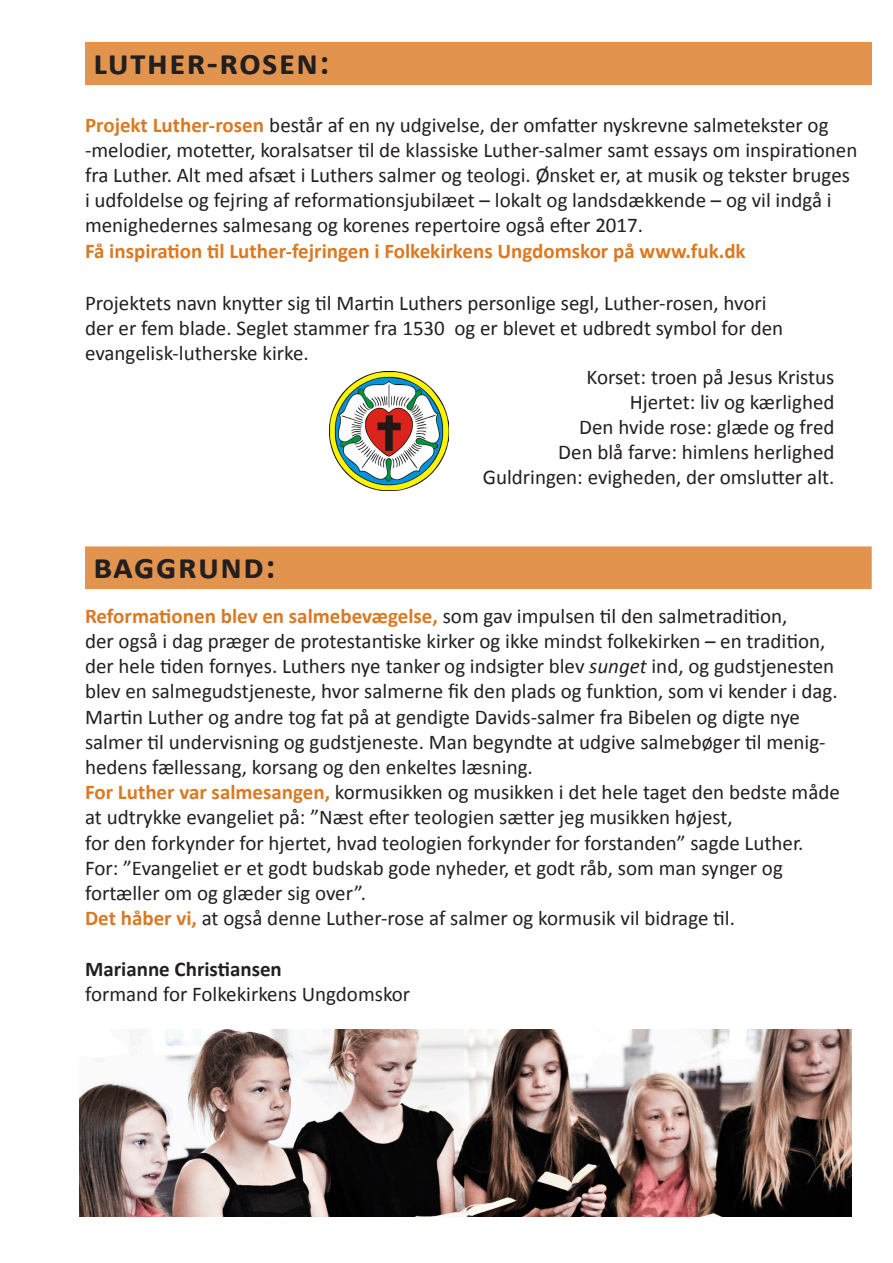
<style>
.page{position:relative;width:893px;height:1263px;background:#fff}
.page>*{position:absolute;margin:0;border:0;box-sizing:border-box;transform-origin:0 0}
.t1{font:700 36px "Calibri";letter-spacing:.04em;color:#231f20}
.t2{font:21px/25.2px "Calibri";color:#231f20}
.t3{font:700 21px "Calibri";color:#db7922}
.s1{font-weight:700;color:#db7922}
.s2{font-style:italic}
.s3{font-weight:700}
</style>
<div class="page">
<div style="left:85px;top:546px;width:787px;height:43px;background:#e2934e;border:2px solid #db7922"></div>
<img style="left:330px;top:371px;width:119px;height:119px">
<div style="left:85px;top:43px;width:787px;height:42px;background:#e2944e"></div>
<img style="left:80px;top:1029px;width:771px;height:187px">
<div style="left:426px;top:485px;width:45px;height:9px;background:#fff"></div>
<p class="t1" style="left:94px;top:39px;width:237px">luther-rosen:</p>
<p class="t2" style="left:85px;top:112px;width:774px"><span class="s1">Projekt Luther-rosen</span> består af en ny udgivelse, der omfatter nyskrevne salmetekster og -melodier, motetter, koralsatser til de klassiske Luther-salmer samt essays om inspirationen fra Luther. Alt med afsæt i Luthers salmer og teologi. Ønsket er, at musik og tekster bruges i udfoldelse og fejring af reformationsjubilæet – lokalt og landsdækkende – og vil indgå i</p>
<p class="t2" style="left:85px;top:213px;width:560px">menighedernes salmesang og korenes repertoire også efter 2017.</p>
<p class="t3" style="left:85px;top:237px;width:662px">Få inspiration til Luther-fejringen i Folkekirkens Ungdomskor på www.fuk.dk</p>
<p class="t2" style="left:85px;top:290px;width:683px">Projektets navn knytter sig til Martin Luthers personlige segl, Luther-rosen, hvori</p>
<p class="t2" style="left:85px;top:315px;width:700px">der er fem blade. Seglet stammer fra 1530 og er blevet et udbredt symbol for den</p>
<p class="t2" style="left:85px;top:340px;width:225px">evangelisk-lutherske kirke.</p>
<p class="t2" style="left:483px;top:364px;width:353px;text-align:right">Korset: troen på Jesus Kristus<br>Hjertet: liv og kærlighed<br>Den hvide rose: glæde og fred<br>Den blå farve: himlens herlighed<br>Guldringen: evigheden, der omslutter alt.</p>
<p class="t1" style="left:94px;top:543px;width:183px">baggrund:</p>
<p class="t2" style="left:85px;top:603px;width:754px"><span class="s1">Reformationen blev en salmebevægelse,</span> som gav impulsen til den salmetradition,<br>der også i dag præger de protestantiske kirker og ikke mindst folkekirken – en tradition, der hele tiden fornyes. Luthers nye tanker og indsigter blev <span class="s2">sunget</span> ind, og gudstjenesten blev en salmegudstjeneste, hvor salmerne fik den plads og funktion, som vi kender i dag.</p>
<p class="t2" style="left:85px;top:704px;width:742px">Martin Luther og andre tog fat på at gendigte Davids-salmer fra Bibelen og digte nye salmer til undervisning og gudstjeneste. Man begyndte at udgive salmebøger til menig&shy;hedens fællessang, korsang og den enkeltes læsning.</p>
<p class="t2" style="left:85px;top:780px;width:756px"><span class="s1">For Luther var salmesangen,</span> kormusikken og musikken i det hele taget den bedste måde at udtrykke evangeliet på: ”Næst efter teologien sætter jeg musikken højest,<br>for den forkynder for hjertet, hvad teologien forkynder for forstanden” sagde Luther.</p>
<p class="t2" style="left:85px;top:855px;width:699px">For: ”Evangeliet er et godt budskab gode nyheder, et godt råb, som man synger og fortæller om og glæder sig over”.</p>
<p class="t2" style="left:85px;top:906px;width:651px"><span class="s1">Det håber vi,</span> at også denne Luther-rose af salmer og kormusik vil bidrage til.</p>
<p class="t2" style="left:85px;top:956px;width:327px"><span class="s3">Marianne Christiansen<br></span>formand for Folkekirkens Ungdomskor</p>
</div>
